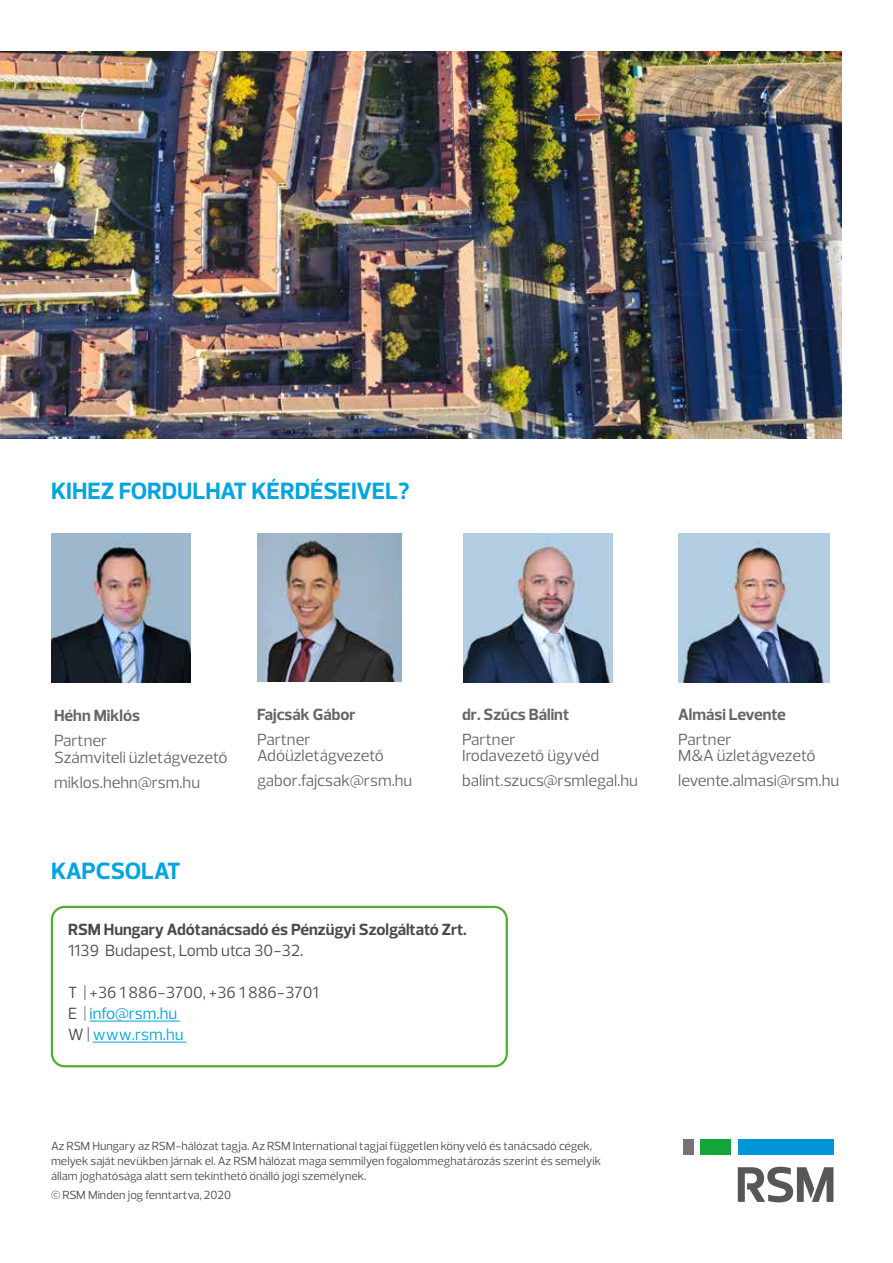
<style>
.page{position:relative;width:893px;height:1263px;background:#fff}
.page>*{position:absolute;margin:0;border:0;box-sizing:border-box;transform-origin:0 0}
.t1{font:700 24px "Prelo";color:#00a5df}
.t2{font:16.5px/16.5px "Prelo";color:#666665}
.t3{font:16.5px/21px "Prelo";color:#4a4a49}
.t4{font:700 16.5px "Prelo";color:#666665}
.t5{font:700 16.5px "Prelo";color:#4a4a49}
.t6{font:12px/15px "Prelo";color:#4a4a49}
.s1{color:#666665}
.s2{color:#009fe3}
.s3{color:#00a5df}
</style>
<div class="page">
<img style="left:0;top:51px;width:842px;height:387px">
<img style="left:52px;top:534px;width:138px;height:149px">
<img style="left:463px;top:534px;width:149px;height:149px">
<img style="left:678px;top:534px;width:151px;height:148px">
<img style="left:257px;top:534px;width:145px;height:147px">
<div style="left:738px;top:1138px;width:95px;height:16px;background:#0095d6"></div>
<div style="left:684px;top:1138px;width:10px;height:16px;background:#757474"></div>
<div style="left:701px;top:1138px;width:30px;height:16px;background:#13a538"></div>
<svg style="left:738px;top:1167px;width:95px;height:35px"></svg>
<hr style="left:90px;top:1021px;width:90px;height:1px;background:#009fe3">
<hr style="left:93px;top:1042px;width:93px;height:1px;background:#00a5df">
<div style="left:51px;top:906px;width:457px;height:161px;border:2px solid #52ae32;border-radius:13px"></div>
<h1 class="t1" style="left:51px;top:476px;width:360px">KIHEZ FORDULHAT KÉRDÉSEIVEL?</h1>
<h2 class="t4" style="left:54px;top:706px;width:88px">Héhn Miklós</h2>
<h2 class="t2" style="left:54px;top:733px;width:175px">Partner<br>Számviteli üzletágvezető</h2>
<h2 class="t2" style="left:54px;top:774px;width:148px">miklos.hehn@rsm.hu</h2>
<h1 class="t1" style="left:51px;top:857px;width:131px">KAPCSOLAT</h1>
<h2 class="t4" style="left:257px;top:704px;width:100px">Fajcsák Gábor</h2>
<h2 class="t2" style="left:257px;top:731px;width:128px">Partner<br>Adóüzletágvezető</h2>
<h2 class="t2" style="left:257px;top:772px;width:157px">gabor.fajcsak@rsm.hu</h2>
<h2 class="t4" style="left:462px;top:704px;width:109px">dr. Szűcs Bálint</h2>
<h2 class="t2" style="left:462px;top:731px;width:139px">Partner<br>Irodavezető ügyvéd</h2>
<h2 class="t2" style="left:462px;top:772px;width:177px">balint.szucs@rsmlegal.hu</h2>
<h2 class="t5" style="left:68px;top:920px;width:400px">RSM Hungary Adótanácsadó és Pénzügyi Szolgáltató Zrt.</h2>
<h2 class="t3" style="left:68px;top:940px;width:236px">1139 Budapest, Lomb utca 30-32.</h2>
<h2 class="t3" style="left:68px;top:982px;width:252px">T | +36 1 886-3700, +36 1 886-3701<br>E <span class="s1">|</span> <span class="s2">info@rsm.hu<br></span>W | <span class="s3">www.rsm.hu</span></h2>
<p class="t6" style="left:51px;top:1138px;width:552px">Az RSM Hungary az RSM-hálózat tagja. Az RSM International tagjai független könyvelő és tanácsadó cégek, melyek saját nevükben járnak el. Az RSM hálózat maga semmilyen fogalommeghatározás szerint és semelyik állam joghatósága alatt sem tekinthető önálló jogi személynek.</p>
<p class="t6" style="left:51px;top:1187px;width:182px">© RSM Minden jog fenntartva, 2020</p>
<h2 class="t4" style="left:678px;top:704px;width:109px">Almási Levente</h2>
<h2 class="t2" style="left:678px;top:731px;width:139px">Partner<br>M&amp;A üzletágvezető</h2>
<h2 class="t2" style="left:678px;top:772px;width:162px">levente.almasi@rsm.hu</h2>
</div>
